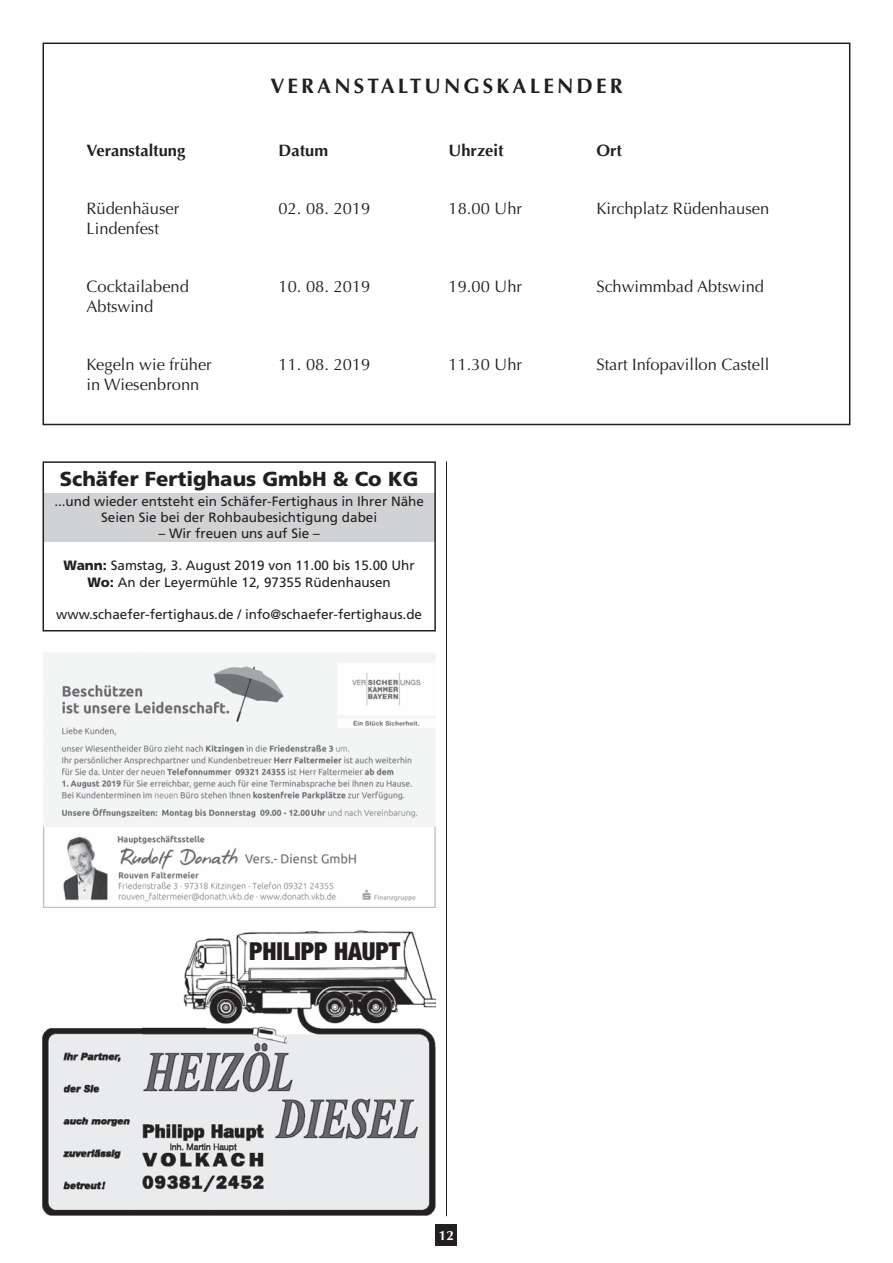
<style>
.page{position:relative;width:893px;height:1263px;background:#fff}
.page>*{position:absolute;margin:0;border:0;box-sizing:border-box;transform-origin:0 0}
.t1{font:900 condensed 24.75px "Helvetica Neue";color:#231f20}
.t2{font:700 21px "Optima";letter-spacing:.15em;color:#231f20}
.t3{font:900 20.25px "Frutiger";color:#231f20}
.t4{font:16.5px "Optima";color:#231f20}
.t5{font:700 16.5px "Optima";color:#231f20}
.t6{font:13.5px/16.2px "Frutiger";color:#231f20;text-align:center}
.t7{font:700 13.5px "Optima";color:#fff}
.s1{font-weight:900}
</style>
<div class="page">
<div style="left:436px;top:1225px;width:21px;height:21px;background:#231f20"></div>
<hr style="left:446px;top:461px;width:1px;height:755px;background:#231f20">
<div style="left:43px;top:43px;width:807px;height:382px;border:2px solid #231f20"></div>
<img style="left:43px;top:930px;width:393px;height:286px">
<img style="left:43px;top:653px;width:393px;height:255px">
<div style="left:44px;top:493px;width:392px;height:49px;background:#d1d2d4"></div>
<div style="left:43px;top:461px;width:393px;height:170px;border:2px solid #231f20"></div>
<h2 class="t2" style="left:270px;top:74px;width:354px">VERANSTALTUNGSKALENDER</h2>
<p class="t5" style="left:87px;top:140px;width:100px">Veranstaltung</p>
<p class="t5" style="left:279px;top:140px;width:51px">Datum</p>
<p class="t5" style="left:449px;top:140px;width:57px">Uhrzeit</p>
<p class="t5" style="left:596px;top:140px;width:27px">Ort</p>
<p class="t4" style="left:87px;top:199px;width:94px">Rüdenhäuser</p>
<p class="t4" style="left:279px;top:199px;width:93px">02. 08. 2019</p>
<p class="t4" style="left:449px;top:199px;width:75px">18.00 Uhr</p>
<p class="t4" style="left:596px;top:199px;width:174px">Kirchplatz Rüdenhausen</p>
<p class="t4" style="left:87px;top:218px;width:74px">Lindenfest</p>
<p class="t4" style="left:87px;top:277px;width:104px">Cocktailabend</p>
<p class="t4" style="left:279px;top:277px;width:93px">10. 08. 2019</p>
<p class="t4" style="left:449px;top:277px;width:75px">19.00 Uhr</p>
<p class="t4" style="left:596px;top:277px;width:169px">Schwimmbad Abtswind</p>
<p class="t4" style="left:87px;top:296px;width:68px">Abtswind</p>
<p class="t4" style="left:87px;top:355px;width:127px">Kegeln wie früher</p>
<p class="t4" style="left:279px;top:355px;width:93px">11. 08. 2019</p>
<p class="t4" style="left:449px;top:355px;width:75px">11.30 Uhr</p>
<p class="t4" style="left:596px;top:355px;width:174px">Start Infopavillon Castell</p>
<p class="t4" style="left:87px;top:374px;width:114px">in Wiesenbronn</p>
<h3 class="t3" style="left:60px;top:471px;width:360px">Schäfer Fertighaus GmbH &amp; Co KG</h3>
<p class="t6" style="left:54px;top:494px;width:371px">...und wieder entsteht ein Schäfer-Fertighaus in Ihrer Nähe<br>Seien Sie bei der Rohbaubesichtigung dabei</p>
<p class="t6" style="left:159px;top:526px;width:163px">– Wir freuen uns auf Sie –</p>
<p class="t6" style="left:64px;top:559px;width:353px"><span class="s1">Wann:</span> Samstag, 3. August 2019 von 11.00 bis 15.00 Uhr<br><span class="s1">Wo:</span> An der Leyermühle 12, 97355 Rüdenhausen</p>
<p class="t6" style="left:56px;top:607px;width:367px">www.schaefer-fertighaus.de / info@schaefer-fertighaus.de</p>
<h1 class="t1" style="left:249px;top:931px;width:153px">PHILIPP HAUPT</h1>
<p class="t7" style="left:439px;top:1227px;width:17px">12</p>
</div>
